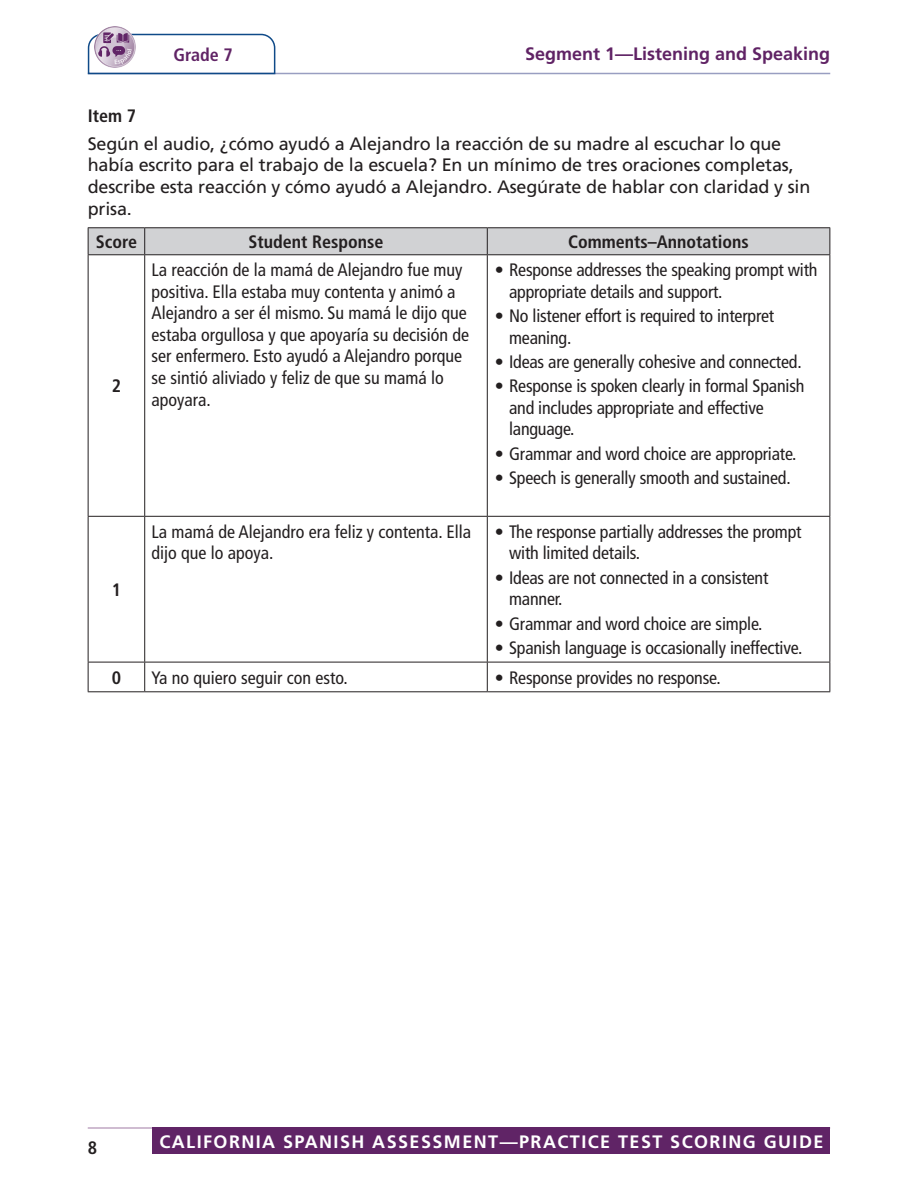
<style>
.page{position:relative;width:918px;height:1188px;background:#fff}
.page>*{position:absolute;margin:0;border:0;box-sizing:border-box;transform-origin:0 0}
.t1{font:condensed 18px/21.6px "Frutiger LT Pro";letter-spacing:-.01em;color:#231f20}
.t2{font:18px/21.6px "Frutiger LT Pro";letter-spacing:-.01em;color:#231f20}
.t3{font:700 18px "Frutiger LT Pro";letter-spacing:.08em;color:#fff}
.t4{font:700 condensed 18px "Frutiger LT Pro";color:#231f20}
.t5{font:700 18px "Frutiger LT Pro";color:#602365}
.t6{font:700 condensed 18px "Frutiger LT Pro";color:#602365}
</style>
<div class="page">
<hr style="left:88px;top:1127px;width:742px;height:2px;background:#c0a7c2">
<div style="left:153px;top:1127px;width:677px;height:27px;background:#602466"></div>
<hr style="left:88px;top:73px;width:742px;height:1px;background:#999ec1">
<svg style="left:87px;top:33px;width:189px;height:42px"></svg>
<hr style="left:88px;top:255px;width:1px;height:261px;background:#231f20">
<hr style="left:144px;top:255px;width:1px;height:261px;background:#231f20">
<hr style="left:88px;top:516px;width:57px;height:1px;background:#231f20">
<hr style="left:88px;top:517px;width:1px;height:145px;background:#231f20">
<hr style="left:145px;top:516px;width:342px;height:1px;background:#231f20">
<hr style="left:144px;top:517px;width:1px;height:145px;background:#231f20">
<hr style="left:487px;top:516px;width:343px;height:1px;background:#231f20">
<hr style="left:88px;top:662px;width:57px;height:1px;background:#231f20">
<svg style="left:88px;top:662px;width:1px;height:29px"></svg>
<hr style="left:145px;top:662px;width:342px;height:1px;background:#231f20">
<svg style="left:144px;top:662px;width:1px;height:29px"></svg>
<hr style="left:88px;top:691px;width:57px;height:1px;background:#231f20">
<hr style="left:145px;top:691px;width:342px;height:1px;background:#231f20">
<hr style="left:487px;top:255px;width:1px;height:261px;background:#231f20">
<hr style="left:830px;top:255px;width:1px;height:261px;background:#231f20">
<hr style="left:487px;top:517px;width:1px;height:145px;background:#231f20">
<hr style="left:830px;top:517px;width:1px;height:145px;background:#231f20">
<hr style="left:487px;top:662px;width:343px;height:1px;background:#231f20">
<svg style="left:487px;top:662px;width:1px;height:29px"></svg>
<svg style="left:830px;top:662px;width:1px;height:29px"></svg>
<hr style="left:487px;top:691px;width:343px;height:1px;background:#231f20">
<hr style="left:88px;top:227px;width:57px;height:1px;background:#231f20">
<hr style="left:145px;top:227px;width:342px;height:1px;background:#231f20">
<hr style="left:487px;top:227px;width:343px;height:1px;background:#231f20">
<div style="left:88px;top:228px;width:743px;height:27px;background:#d1d2d4"></div>
<hr style="left:88px;top:254px;width:57px;height:1px;background:#231f20">
<hr style="left:145px;top:254px;width:342px;height:1px;background:#231f20">
<hr style="left:487px;top:254px;width:343px;height:1px;background:#231f20">
<img style="left:94px;top:26px;width:41px;height:41px">
<p class="t6" style="left:173px;top:44px;width:61px">Grade 7</p>
<p class="t5" style="left:525px;top:44px;width:307px">Segment 1—Listening and Speaking</p>
<h6 class="t4" style="left:88px;top:105px;width:50px">Item 7</h6>
<p class="t2" style="left:88px;top:133px;width:724px">Según el audio, ¿cómo ayudó a Alejandro la reacción de su madre al escuchar lo que había escrito para el trabajo de la escuela? En un mínimo de tres oraciones completas, describe esta reacción y cómo ayudó a Alejandro. Asegúrate de hablar con claridad y sin prisa.</p>
<p class="t4" style="left:96px;top:231px;width:43px">Score</p>
<p class="t4" style="left:248px;top:231px;width:137px">Student Response</p>
<p class="t4" style="left:568px;top:231px;width:182px">Comments–Annotations</p>
<p class="t4" style="left:112px;top:375px;width:11px">2</p>
<p class="t4" style="left:112px;top:579px;width:11px">1</p>
<p class="t1" style="left:151px;top:259px;width:319px">La reacción de la mamá de Alejandro fue muy positiva. Ella estaba muy contenta y animó a Alejandro a ser él mismo. Su mamá le dijo que estaba orgullosa y que apoyaría su decisión de ser enfermero. Esto ayudó a Alejandro porque se sintió aliviado y feliz de que su mamá lo apoyara.</p>
<p class="t1" style="left:509px;top:259px;width:310px;text-indent:-14px">• Response addresses the speaking prompt with appropriate details and support.</p>
<p class="t1" style="left:509px;top:305px;width:267px;text-indent:-14px">• No listener effort is required to interpret meaning.</p>
<p class="t1" style="left:495px;top:351px;width:308px">• Ideas are generally cohesive and connected.</p>
<p class="t1" style="left:509px;top:375px;width:297px;text-indent:-14px">• Response is spoken clearly in formal Spanish and includes appropriate and effective language.</p>
<p class="t1" style="left:495px;top:443px;width:303px">• Grammar and word choice are appropriate.</p>
<p class="t1" style="left:495px;top:467px;width:297px">• Speech is generally smooth and sustained.</p>
<p class="t1" style="left:151px;top:521px;width:321px">La mamá de Alejandro era feliz y contenta. Ella dijo que lo apoya.</p>
<p class="t1" style="left:509px;top:521px;width:294px;text-indent:-14px">• The response partially addresses the prompt with limited details.</p>
<p class="t1" style="left:509px;top:567px;width:261px;text-indent:-14px">• Ideas are not connected in a consistent manner.</p>
<p class="t1" style="left:495px;top:613px;width:269px">• Grammar and word choice are simple.</p>
<p class="t1" style="left:495px;top:637px;width:309px">• Spanish language is occasionally ineffective.</p>
<p class="t4" style="left:112px;top:667px;width:11px">0</p>
<p class="t1" style="left:151px;top:667px;width:198px">Ya no quiero seguir con esto.</p>
<p class="t1" style="left:495px;top:667px;width:227px">• Response provides no response.</p>
<p class="t4" style="left:88px;top:1137px;width:11px">8</p>
<p class="t3" style="left:159px;top:1131px;width:666px">CALIFORNIA SPANISH ASSESSMENT—PRACTICE TEST SCORING GUIDE</p>
</div>
